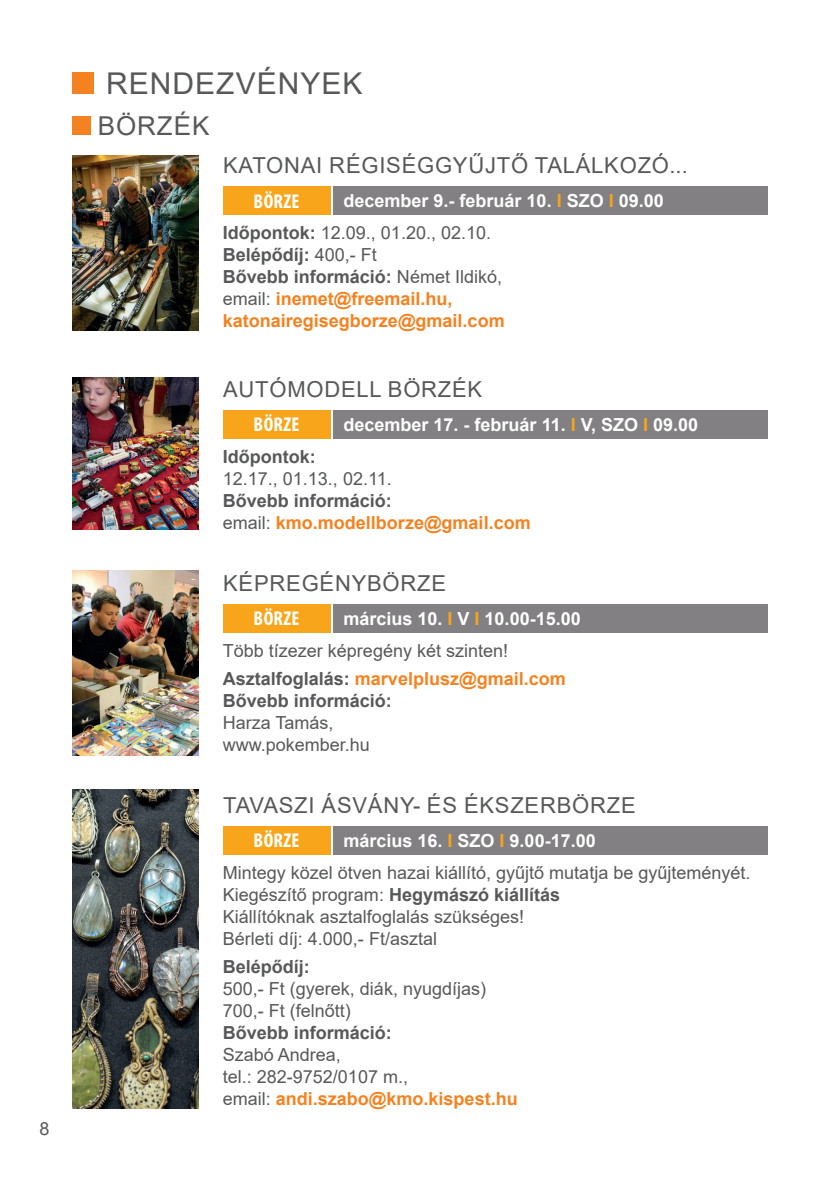
<style>
.page{position:relative;width:840px;height:1191px;background:#fff}
.page>*{position:absolute;margin:0;border:0;box-sizing:border-box;transform-origin:0 0}
.t1{font:30px "Arial";letter-spacing:.035em;color:#57585a}
.t2{font:26px "Arial";letter-spacing:.035em;color:#57585a}
.t3{font:22px "Arial";letter-spacing:.035em;color:#57585a}
.t4{font:700 condensed 20px "Myriad Pro";letter-spacing:.02em;color:#fff}
.t5{font:18px/22px "Arial";color:#57585a}
.t6{font:700 18px/22px "Arial";color:#f58220}
.t7{font:700 18px "Arial";color:#fff}
.t8{font:700 18px "Arial";color:#57585a}
.s1{color:#f9a51b}
.s2{color:#57585a}
.s3{font-weight:400;color:#57585a}
.s4{font-weight:700}
.s5{font-weight:700;color:#f58220}
</style>
<div class="page">
<img style="left:72px;top:789px;width:126px;height:320px">
<div style="left:72px;top:72px;width:22px;height:22px;background:#f58220"></div>
<div style="left:72px;top:117px;width:18px;height:18px;background:#f58220"></div>
<img style="left:72px;top:156px;width:126px;height:174px">
<div style="left:223px;top:186px;width:107px;height:29px;background:#f9a51b"></div>
<div style="left:333px;top:186px;width:434px;height:29px;background:#828082"></div>
<img style="left:72px;top:377px;width:126px;height:153px">
<div style="left:223px;top:410px;width:107px;height:29px;background:#f9a51b"></div>
<div style="left:333px;top:410px;width:434px;height:28px;background:#828082"></div>
<img style="left:72px;top:570px;width:126px;height:185px">
<div style="left:223px;top:604px;width:107px;height:29px;background:#f9a51b"></div>
<div style="left:333px;top:604px;width:434px;height:29px;background:#828082"></div>
<div style="left:223px;top:826px;width:107px;height:29px;background:#f9a51b"></div>
<div style="left:333px;top:826px;width:434px;height:29px;background:#828082"></div>
<p class="t5" style="left:40px;top:1117px;width:12px">8</p>
<h1 class="t1" style="left:106px;top:63px;width:258px">RENDEZVÉNYEK</h1>
<h2 class="t2" style="left:98px;top:108px;width:113px">BÖRZÉK</h2>
<p class="t3" style="left:223px;top:150px;width:466px">KATONAI RÉGISÉGGYŰJTŐ TALÁLKOZÓ...</p>
<p class="t4" style="left:253px;top:188px;width:47px">BÖRZE</p>
<p class="t7" style="left:343px;top:188px;width:322px">december 9.- február 10. <span class="s1">I</span> SZO <span class="s1">I</span> 09.00</p>
<p class="t6" style="left:223px;top:222px;width:283px"><span class="s2">Időpontok:</span> <span class="s3">12.09., 01.20., 02.10.<br></span><span class="s2">Belépődíj:</span> <span class="s3">400,- Ft<br></span><span class="s2">Bővebb információ:</span> <span class="s3">Német Ildikó, email:</span> inemet@freemail.hu, katonairegisegborze@gmail.com</p>
<p class="t3" style="left:223px;top:374px;width:260px">AUTÓMODELL BÖRZÉK</p>
<p class="t4" style="left:253px;top:412px;width:47px">BÖRZE</p>
<p class="t7" style="left:343px;top:412px;width:356px">december 17. - február 11. <span class="s1">I</span> V, SZO <span class="s1">I</span> 09.00</p>
<p class="t8" style="left:223px;top:444px;width:94px">Időpontok:</p>
<p class="t5" style="left:223px;top:468px;width:170px">12.17., 01.13., 02.11.</p>
<p class="t6" style="left:223px;top:490px;width:309px"><span class="s2">Bővebb információ:<br></span><span class="s3">email:</span> kmo.modellborze@gmail.com</p>
<p class="t3" style="left:223px;top:568px;width:224px">KÉPREGÉNYBÖRZE</p>
<p class="t4" style="left:253px;top:606px;width:47px">BÖRZE</p>
<p class="t7" style="left:343px;top:606px;width:239px">március 10. <span class="s1">I</span> V <span class="s1">I</span> 10.00-15.00</p>
<p class="t5" style="left:223px;top:637px;width:344px;line-height:28px">Több tízezer képregény két szinten!<br><span class="s4">Asztalfoglalás:</span> <span class="s5">marvelplusz@gmail.com</span></p>
<p class="t8" style="left:223px;top:688px;width:171px">Bővebb információ:</p>
<p class="t5" style="left:223px;top:712px;width:149px">Harza Tamás, www.pokember.hu</p>
<p class="t3" style="left:223px;top:790px;width:414px">TAVASZI ÁSVÁNY- ÉS ÉKSZERBÖRZE</p>
<p class="t4" style="left:253px;top:828px;width:47px">BÖRZE</p>
<p class="t7" style="left:343px;top:828px;width:254px">március 16. <span class="s1">I</span> SZO <span class="s1">I</span> 9.00-17.00</p>
<p class="t5" style="left:223px;top:862px;width:529px">Mintegy közel ötven hazai kiállító, gyűjtő mutatja be gyűjteményét.<br>Kiegészítő program: <span class="s4">Hegymászó kiállítás<br></span>Kiállítóknak asztalfoglalás szükséges!<br>Bérleti díj: 4.000,- Ft/asztal</p>
<p class="t8" style="left:223px;top:954px;width:89px">Belépődíj:</p>
<p class="t5" style="left:223px;top:978px;width:265px">500,- Ft (gyerek, diák, nyugdíjas)<br>700,- Ft (felnőtt)</p>
<p class="t8" style="left:223px;top:1020px;width:171px">Bővebb információ:</p>
<p class="t5" style="left:223px;top:1044px;width:296px">Szabó Andrea,<br>tel.: 282-9752/0107 m.,<br>email: <span class="s5">andi.szabo@kmo.kispest.hu</span></p>
</div>
